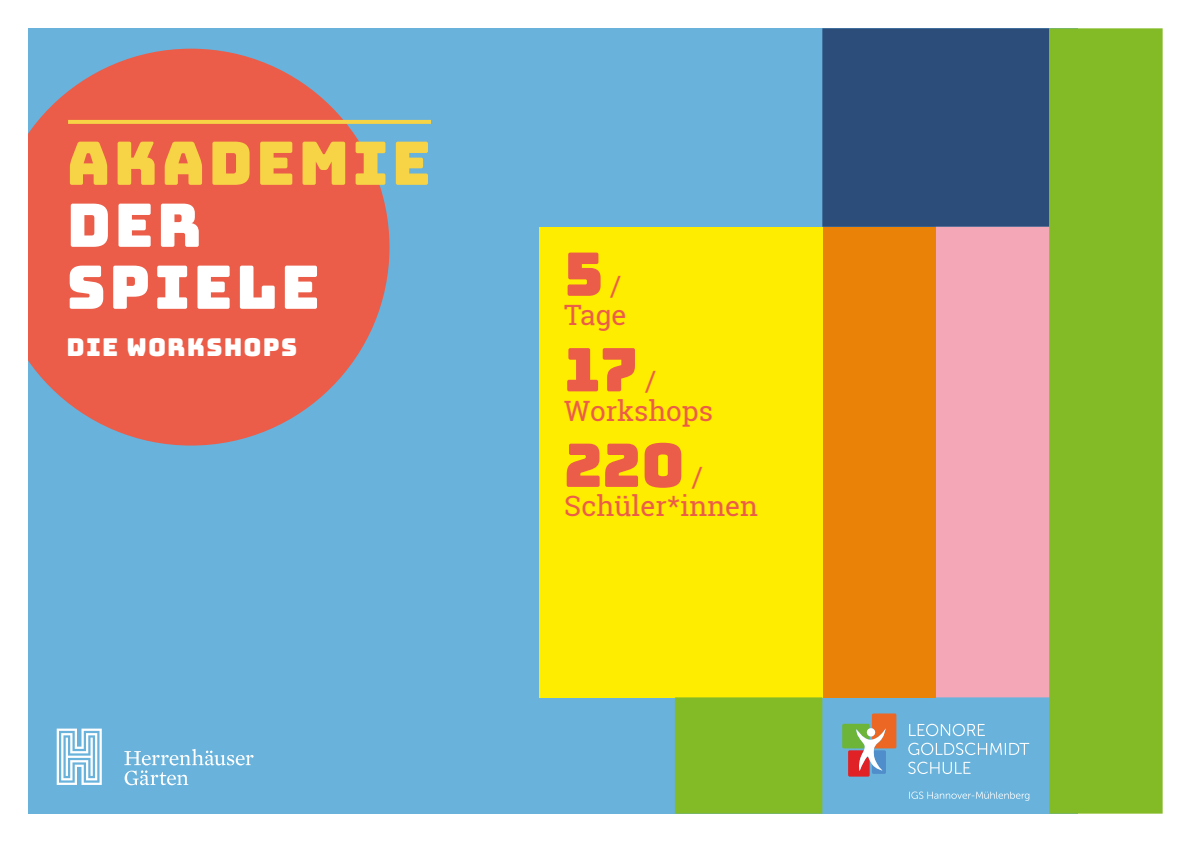
<style>
.page{position:relative;width:1191px;height:842px;background:#fff}
.page>*{position:absolute;margin:0;border:0;box-sizing:border-box;transform-origin:0 0}
.t1{font:60px "Bungee";color:#eb5d48}
.t2{font:60px/62px "Bungee";letter-spacing:.05em;color:#fff}
.t3{font:60px "Bungee";letter-spacing:.05em;color:#f7d346}
.t4{font:28px "Roboto Slab";color:#eb5d48}
.t5{font:24.6px "Bungee";letter-spacing:.05em;color:#fff}
.s1{font-family:"Roboto Slab";font-size:28px}
</style>
<div class="page">
<div style="left:28px;top:28px;width:1049px;height:786px;background:#68b2db"></div>
<svg style="left:28px;top:49px;width:361px;height:397px;fill:#eb5d48"></svg>
<svg style="left:57px;top:729px;width:45px;height:56px"></svg>
<svg style="left:124px;top:749px;width:129px;height:36px"></svg>
<hr style="left:68px;top:120px;width:363px;height:4px;background:#f7d346">
<div style="left:822px;top:28px;width:227px;height:199px;background:#2c4d7a"></div>
<div style="left:1049px;top:28px;width:113px;height:786px;background:#83bb26"></div>
<div style="left:935px;top:227px;width:114px;height:470px;background:#f4a8b7"></div>
<div style="left:822px;top:227px;width:113px;height:470px;background:#ea8207"></div>
<div style="left:539px;top:227px;width:283px;height:470px;background:#ffed00"></div>
<div style="left:675px;top:697px;width:147px;height:117px;background:#83bb26"></div>
<svg style="left:909px;top:724px;width:76px;height:12px"></svg>
<svg style="left:908px;top:743px;width:121px;height:12px"></svg>
<svg style="left:908px;top:762px;width:62px;height:12px"></svg>
<svg style="left:842px;top:713px;width:54px;height:64px"></svg>
<svg style="left:909px;top:791px;width:120px;height:10px"></svg>
<h1 class="t3" style="left:67px;top:129px;width:366px">AKADEMIE</h1>
<h1 class="t2" style="left:67px;top:195px;width:255px">DER<br>SPIELE</h1>
<p class="t5" style="left:67px;top:333px;width:232px">DIE WORKSHOPS</p>
<h1 class="t1" style="left:564px;top:240px;width:59px">5 <span class="s1">/</span></h1>
<p class="t4" style="left:564px;top:296px;width:64px">Tage</p>
<h1 class="t1" style="left:564px;top:336px;width:93px">17 <span class="s1">/</span></h1>
<p class="t4" style="left:564px;top:391px;width:150px">Workshops</p>
<h1 class="t1" style="left:564px;top:431px;width:140px">220 <span class="s1">/</span></h1>
<p class="t4" style="left:564px;top:487px;width:195px">Schüler*innen</p>
</div>
